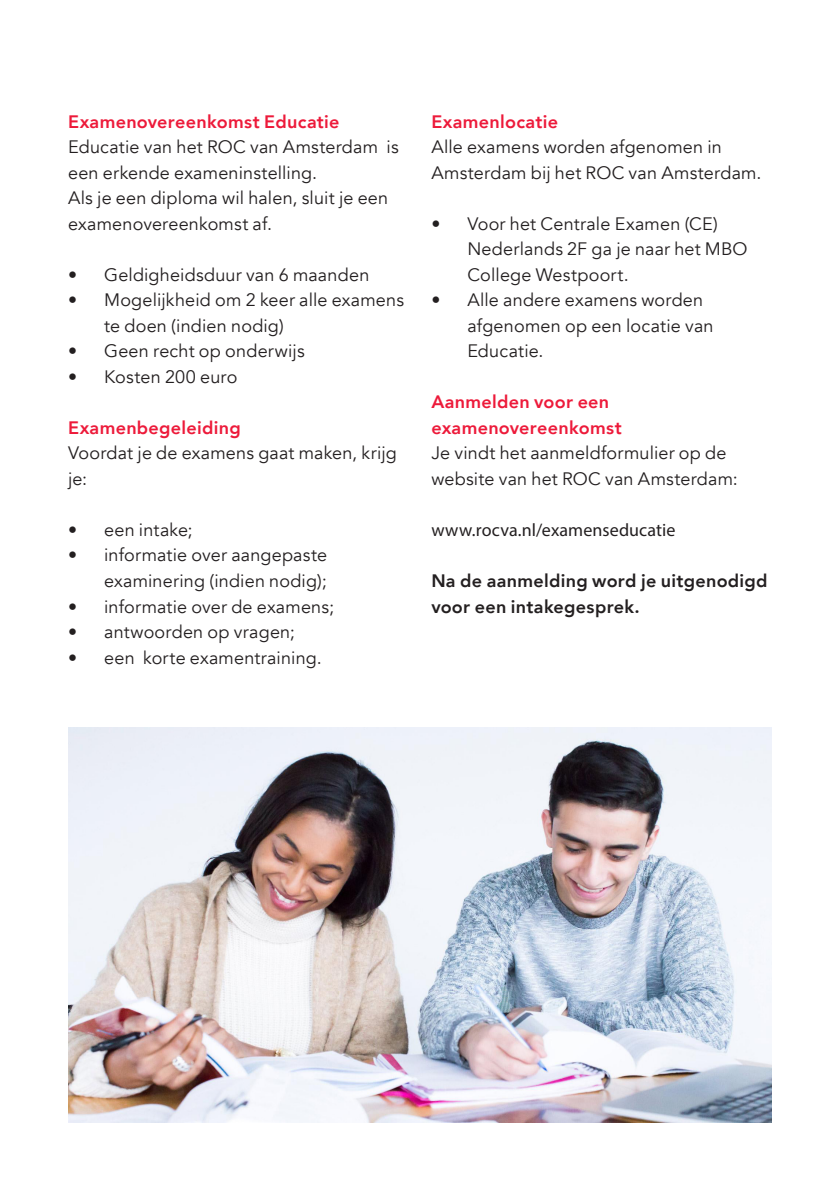
<style>
.page{position:relative;width:840px;height:1191px;background:#fff}
.page>*{position:absolute;margin:0;border:0;box-sizing:border-box;transform-origin:0 0}
._05_Bodytekst{font:18px/25.6px "Avenir";letter-spacing:.01em;color:#231f20}
._05_Bodytekst-2{font:800 18px/25.6px "Avenir";letter-spacing:.015em;color:#ed1a3a}
._05_Bodytekst-3{font:800 18px/25.6px "Avenir";letter-spacing:.015em;color:#231f20}
._05_Bodytekst-4{font:18px "Myriad Pro";letter-spacing:.005em;color:#231f20}
</style>
<div class="page">
<img style="left:68px;top:727px;width:703px;height:396px">
<p class="_05_Bodytekst-2" style="left:68px;top:109px;width:273px">Examenovereenkomst Educatie</p>
<p class="_05_Bodytekst" style="left:68px;top:134px;width:332px">Educatie van het ROC van Amsterdam is een erkende exameninstelling.</p>
<p class="_05_Bodytekst" style="left:68px;top:185px;width:321px">Als je een diploma wil halen, sluit je een examenovereenkomst af.</p>
<p class="_05_Bodytekst" style="left:68px;top:262px;width:302px">• Geldigheidsduur van 6 maanden</p>
<p class="_05_Bodytekst" style="left:104px;top:287px;width:301px;text-indent:-36px">• Mogelijkheid om 2 keer alle examens te doen (indien nodig)</p>
<p class="_05_Bodytekst" style="left:68px;top:338px;width:238px">• Geen recht op onderwijs</p>
<p class="_05_Bodytekst" style="left:68px;top:364px;width:171px">• Kosten 200 euro</p>
<p class="_05_Bodytekst-2" style="left:68px;top:415px;width:174px">Examenbegeleiding</p>
<p class="_05_Bodytekst" style="left:68px;top:441px;width:330px">Voordat je de examens gaat maken, krijg je:</p>
<p class="_05_Bodytekst" style="left:68px;top:517px;width:126px">• een intake;</p>
<p class="_05_Bodytekst" style="left:68px;top:543px;width:260px;text-align:right">• informatie over aangepaste examinering (indien nodig);</p>
<p class="_05_Bodytekst" style="left:68px;top:594px;width:267px">• informatie over de examens;</p>
<p class="_05_Bodytekst" style="left:68px;top:619px;width:228px">• antwoorden op vragen;</p>
<p class="_05_Bodytekst" style="left:68px;top:645px;width:255px">• een korte examentraining.</p>
<p class="_05_Bodytekst-2" style="left:431px;top:109px;width:128px">Examenlocatie</p>
<p class="_05_Bodytekst" style="left:431px;top:134px;width:331px">Alle examens worden afgenomen in<br>Amsterdam bij het ROC van Amsterdam.</p>
<p class="_05_Bodytekst" style="left:467px;top:211px;width:281px;text-indent:-36px">• Voor het Centrale Examen (CE)<br>Nederlands 2F ga je naar het MBO<br>College Westpoort.</p>
<p class="_05_Bodytekst" style="left:467px;top:287px;width:248px;text-indent:-36px">• Alle andere examens worden afgenomen op een locatie van<br>Educatie.</p>
<p class="_05_Bodytekst-2" style="left:431px;top:389px;width:192px">Aanmelden voor een examenovereenkomst</p>
<p class="_05_Bodytekst" style="left:431px;top:441px;width:308px">Je vindt het aanmeldformulier op de website van het ROC van Amsterdam:</p>
<p class="_05_Bodytekst-4" style="left:431px;top:519px;width:245px">www.rocva.nl/examenseducatie</p>
<p class="_05_Bodytekst-3" style="left:431px;top:568px;width:337px">Na de aanmelding word je uitgenodigd voor een intakegesprek.</p>
</div>
